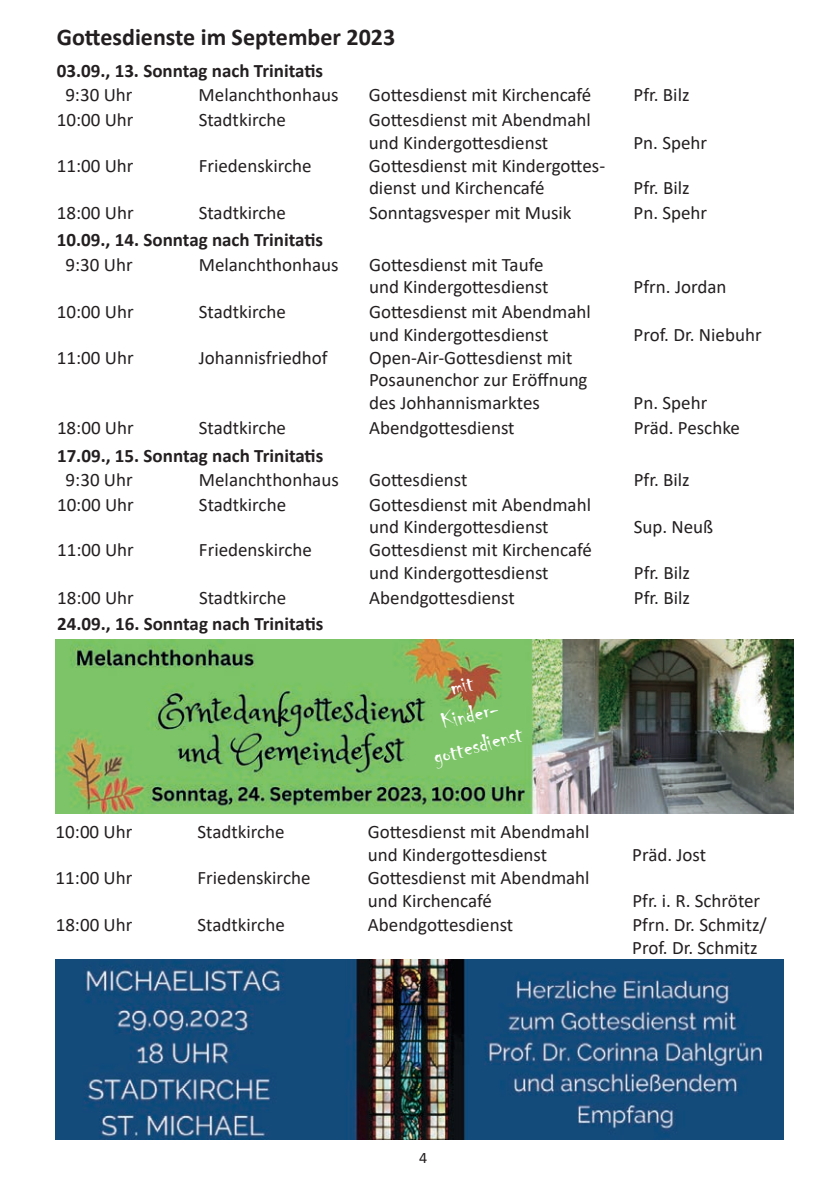
<style>
.page{position:relative;width:840px;height:1191px;background:#fff}
.page>*{position:absolute;margin:0;border:0;box-sizing:border-box;transform-origin:0 0}
.t1{font:26px/31.2px "Chiller";color:#fff;text-align:center}
.t2{font:700 24px "Calibri";color:#231f20}
.t3{font:19px/22.8px "Calibri";color:#231f20}
.t4{font:700 19px "Calibri";color:#231f20}
.t5{font:16px "Calibri";color:#231f20}
</style>
<div class="page">
<img style="left:55px;top:960px;width:727px;height:179px">
<img style="left:56px;top:639px;width:736px;height:175px">
<p class="t2" style="left:57px;top:20px;width:340px">Gottesdienste im September 2023</p>
<p class="t4" style="left:57px;top:57px;width:268px">03.09., 13. Sonntag nach Trinitatis</p>
<p class="t3" style="left:65px;top:83px;width:69px">9:30 Uhr</p>
<p class="t3" style="left:198px;top:83px;width:141px">Melanchthonhaus</p>
<p class="t3" style="left:369px;top:83px;width:224px">Gottesdienst mit Kirchencafé</p>
<p class="t3" style="left:633px;top:83px;width:58px">Pfr. Bilz</p>
<p class="t3" style="left:57px;top:108px;width:78px">10:00 Uhr</p>
<p class="t3" style="left:198px;top:108px;width:89px">Stadtkirche</p>
<p class="t3" style="left:369px;top:108px;width:223px">Gottesdienst mit Abendmahl und Kindergottesdienst</p>
<p class="t3" style="left:633px;top:131px;width:75px">Pn. Spehr</p>
<p class="t3" style="left:57px;top:153px;width:78px">11:00 Uhr</p>
<p class="t3" style="left:198px;top:153px;width:114px">Friedenskirche</p>
<p class="t3" style="left:369px;top:153px;width:237px">Gottesdienst mit Kindergottes&shy;dienst und Kirchencafé</p>
<p class="t3" style="left:633px;top:176px;width:58px">Pfr. Bilz</p>
<p class="t3" style="left:57px;top:201px;width:78px">18:00 Uhr</p>
<p class="t3" style="left:199px;top:201px;width:89px">Stadtkirche</p>
<p class="t3" style="left:369px;top:201px;width:204px">Sonntagsvesper mit Musik</p>
<p class="t3" style="left:633px;top:201px;width:75px">Pn. Spehr</p>
<p class="t4" style="left:57px;top:226px;width:268px">10.09., 14. Sonntag nach Trinitatis</p>
<p class="t3" style="left:65px;top:252px;width:69px">9:30 Uhr</p>
<p class="t3" style="left:199px;top:252px;width:141px">Melanchthonhaus</p>
<p class="t3" style="left:369px;top:252px;width:181px">Gottesdienst mit Taufe und Kindergottesdienst</p>
<p class="t3" style="left:633px;top:275px;width:94px">Pfrn. Jordan</p>
<p class="t3" style="left:57px;top:300px;width:78px">10:00 Uhr</p>
<p class="t3" style="left:199px;top:300px;width:89px">Stadtkirche</p>
<p class="t3" style="left:369px;top:300px;width:223px">Gottesdienst mit Abendmahl und Kindergottesdienst</p>
<p class="t3" style="left:57px;top:345px;width:78px">11:00 Uhr</p>
<p class="t3" style="left:199px;top:345px;width:130px">Johannisfriedhof</p>
<p class="t3" style="left:369px;top:345px;width:220px">Open-Air-Gottesdienst mit<br>Posaunenchor zur Eröffnung des Johhannismarktes</p>
<p class="t3" style="left:633px;top:322px;width:129px">Prof. Dr. Niebuhr</p>
<p class="t3" style="left:633px;top:391px;width:75px">Pn. Spehr</p>
<p class="t3" style="left:57px;top:415px;width:78px">18:00 Uhr</p>
<p class="t3" style="left:199px;top:415px;width:89px">Stadtkirche</p>
<p class="t3" style="left:369px;top:415px;width:147px">Abendgottesdienst</p>
<p class="t3" style="left:633px;top:415px;width:108px">Präd. Peschke</p>
<p class="t4" style="left:57px;top:442px;width:268px">17.09., 15. Sonntag nach Trinitatis</p>
<p class="t3" style="left:66px;top:468px;width:69px">9:30 Uhr</p>
<p class="t3" style="left:199px;top:468px;width:141px">Melanchthonhaus</p>
<p class="t3" style="left:369px;top:468px;width:100px">Gottesdienst</p>
<p class="t3" style="left:633px;top:468px;width:58px">Pfr. Bilz</p>
<p class="t3" style="left:57px;top:492px;width:78px">10:00 Uhr</p>
<p class="t3" style="left:199px;top:492px;width:89px">Stadtkirche</p>
<p class="t3" style="left:369px;top:492px;width:223px">Gottesdienst mit Abendmahl und Kindergottesdienst</p>
<p class="t3" style="left:633px;top:515px;width:81px">Sup. Neuß</p>
<p class="t3" style="left:57px;top:538px;width:78px">11:00 Uhr</p>
<p class="t3" style="left:199px;top:538px;width:114px">Friedenskirche</p>
<p class="t3" style="left:369px;top:538px;width:224px">Gottesdienst mit Kirchencafé und Kindergottesdienst</p>
<p class="t3" style="left:633px;top:561px;width:58px">Pfr. Bilz</p>
<p class="t3" style="left:57px;top:585px;width:78px">18:00 Uhr</p>
<p class="t3" style="left:199px;top:585px;width:89px">Stadtkirche</p>
<p class="t3" style="left:369px;top:585px;width:147px">Abendgottesdienst</p>
<p class="t3" style="left:633px;top:585px;width:58px">Pfr. Bilz</p>
<p class="t4" style="left:57px;top:610px;width:268px">24.09., 16. Sonntag nach Trinitatis</p>
<h1 class="t1" style="left:413px;top:681px;width:93px;rotate:-15deg">mit<br>Kinder&shy;gottesdienst</h1>
<p class="t3" style="left:56px;top:820px;width:78px">10:00 Uhr</p>
<p class="t3" style="left:197px;top:820px;width:89px">Stadtkirche</p>
<p class="t3" style="left:367px;top:820px;width:223px">Gottesdienst mit Abendmahl und Kindergottesdienst</p>
<p class="t3" style="left:56px;top:866px;width:78px">11:00 Uhr</p>
<p class="t3" style="left:197px;top:866px;width:114px">Friedenskirche</p>
<p class="t3" style="left:367px;top:866px;width:223px">Gottesdienst mit Abendmahl und Kirchencafé</p>
<p class="t3" style="left:632px;top:843px;width:75px">Präd. Jost</p>
<p class="t3" style="left:632px;top:888px;width:129px">Pfr. i. R. Schröter</p>
<p class="t3" style="left:56px;top:913px;width:78px">18:00 Uhr</p>
<p class="t3" style="left:197px;top:913px;width:89px">Stadtkirche</p>
<p class="t3" style="left:367px;top:913px;width:147px">Abendgottesdienst</p>
<p class="t3" style="left:632px;top:913px;width:136px">Pfrn. Dr. Schmitz/<br>Prof. Dr. Schmitz</p>
<p class="t5" style="left:419px;top:1146px;width:10px">4</p>
</div>
